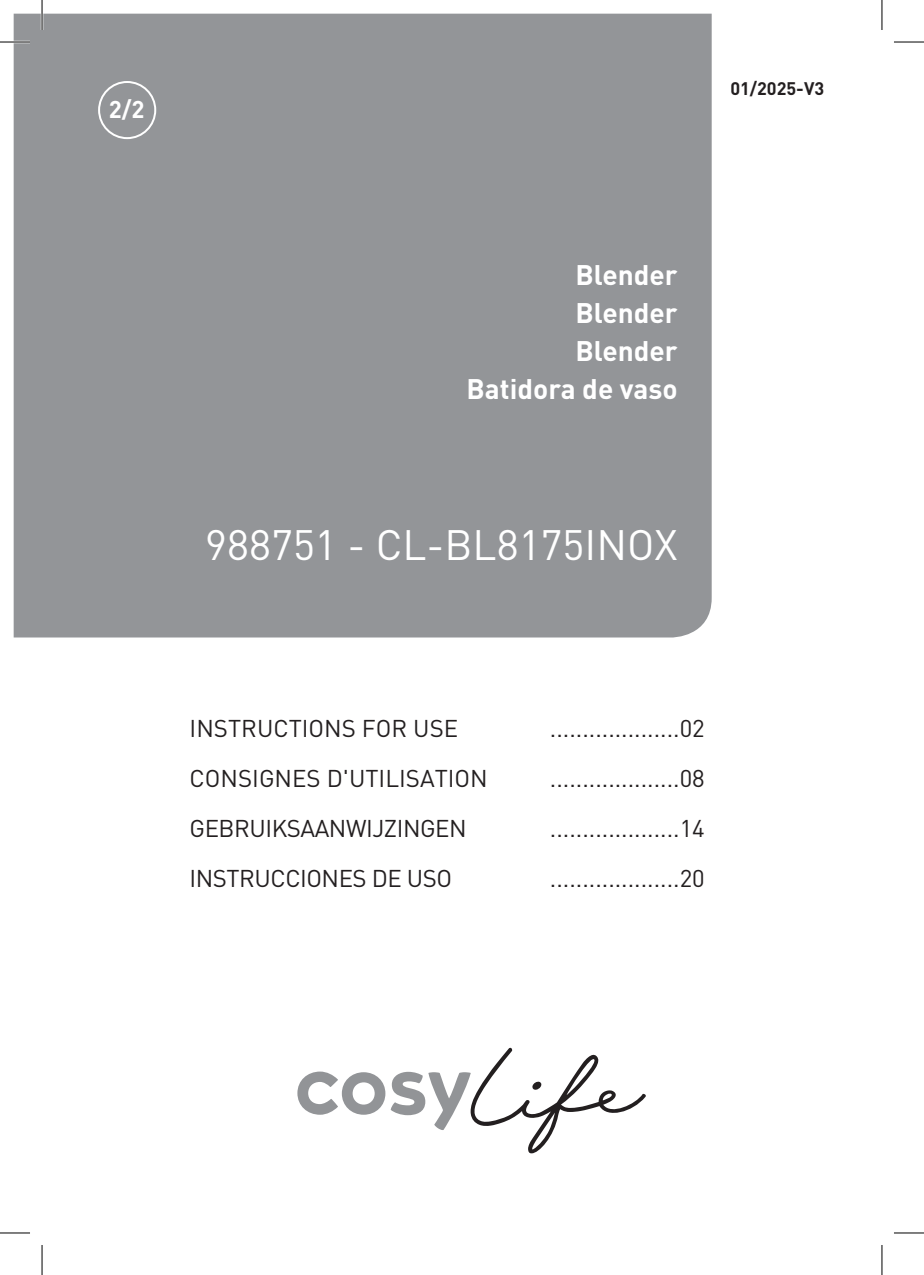
<style>
.page{position:relative;width:924px;height:1275px;background:#fff}
.page>*{position:absolute;margin:0;border:0;box-sizing:border-box;transform-origin:0 0}
.Product_Name{font:42px "DIN Pro";color:#fff}
.Product_Name-2{font:700 28px "DIN Pro";color:#fff}
.t1{font:24px "DIN Pro";color:#231f20}
.t2{font:24px "DIN Pro";letter-spacing:-.02em;color:#231f20}
.Body{font:700 24px "DIN Pro";color:#fff}
.Body-2{font:700 18px "DIN Pro";color:#231f20}
</style>
<div class="page">
<div style="left:14px;top:14px;width:697px;height:623px;background:#939598"></div>
<div style="left:98px;top:81px;width:58px;height:58px;border:2px solid #fff;border-radius:50%"></div>
<svg style="left:297px;top:1047px;width:348px;height:106px"></svg>
<hr style="left:0;top:41px;width:30px;height:2px;background:#fff">
<hr style="left:41px;top:0;width:2px;height:30px;background:#fff">
<hr style="left:0;top:42px;width:30px;height:1px;background:#000">
<hr style="left:893px;top:42px;width:30px;height:1px;background:#000">
<hr style="left:0;top:1232px;width:30px;height:1px;background:#000">
<hr style="left:893px;top:1232px;width:30px;height:1px;background:#000">
<hr style="left:42px;top:0;width:1px;height:30px;background:#000">
<hr style="left:42px;top:1245px;width:1px;height:30px;background:#000">
<hr style="left:881px;top:0;width:1px;height:30px;background:#000">
<hr style="left:881px;top:1245px;width:1px;height:30px;background:#000">
<p class="Body" style="left:109px;top:93px;width:37px">2/2</p>
<p class="Body-2" style="left:730px;top:77px;width:95px">01/2025-V3</p>
<p class="Product_Name-2" style="left:575px;top:256px;width:104px">Blender</p>
<p class="Product_Name-2" style="left:575px;top:294px;width:104px">Blender</p>
<p class="Product_Name-2" style="left:575px;top:332px;width:104px">Blender</p>
<p class="Product_Name-2" style="left:466px;top:370px;width:213px">Batidora de vaso</p>
<p class="Product_Name" style="left:205px;top:517px;width:473px">988751 - CL-BL8175INOX</p>
<p class="t1" style="left:189px;top:711px;width:270px">INSTRUCTIONS FOR USE</p>
<p class="t1" style="left:549px;top:711px;width:156px">....................02</p>
<p class="t1" style="left:189px;top:761px;width:299px">CONSIGNES D'UTILISATION</p>
<p class="t1" style="left:549px;top:761px;width:156px">....................08</p>
<p class="t2" style="left:189px;top:811px;width:278px">GEBRUIKSAANWIJZINGEN</p>
<p class="t1" style="left:549px;top:811px;width:156px">....................14</p>
<p class="t2" style="left:189px;top:861px;width:264px">INSTRUCCIONES DE USO</p>
<p class="t1" style="left:549px;top:861px;width:156px">....................20</p>
</div>
